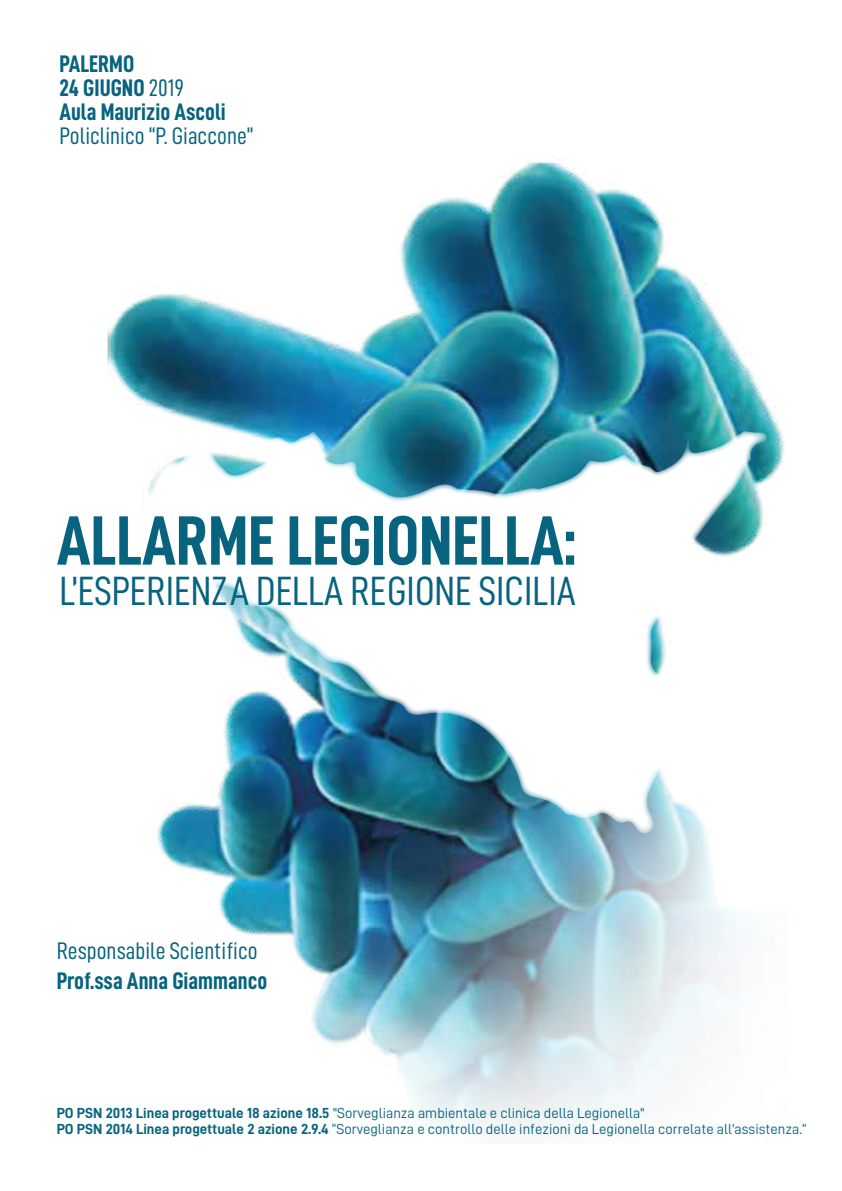
<style>
.page{position:relative;width:842px;height:1191px;background:#fff}
.page>*{position:absolute;margin:0;border:0;box-sizing:border-box;transform-origin:0 0}
.t1{font:70px "D DIN Condensed Bold";color:#07637e}
.t2{font:41px "D DIN Condensed";color:#07637e}
.t3{font:24px/24px "D DIN Condensed Bold";color:#07637e}
.t4{font:24px "D DIN Condensed";color:#07637e}
.t5{font:14.6px/16px "D DIN";color:#07637e}
.s1{font-family:"D DIN Condensed"}
.s2{font-family:"D DIN Bold"}
</style>
<div class="page">
<img style="left:107px;top:161px;width:678px;height:974px">
<img style="left:135px;top:431px;width:632px;height:402px">
<h3 class="t3" style="left:59px;top:51px;width:168px">PALERMO<br>24 GIUGNO <span class="s1">2019<br></span>Aula Maurizio Ascoli</h3>
<h3 class="t4" style="left:59px;top:123px;width:196px">Policlinico “P. Giaccone”</h3>
<h1 class="t1" style="left:57px;top:502px;width:521px">ALLARME LEGIONELLA:</h1>
<h2 class="t2" style="left:59px;top:568px;width:518px">L’ESPERIENZA DELLA REGIONE SICILIA</h2>
<h3 class="t4" style="left:57px;top:938px;width:203px">Responsabile Scientifico</h3>
<h3 class="t3" style="left:57px;top:968px;width:212px">Prof.ssa Anna Giammanco</h3>
<p class="t5" style="left:57px;top:1104px;width:751px"><span class="s2">PO PSN 2013 Linea progettuale 18 azione 18.5</span> "Sorveglianza ambientale e clinica della Legionella"<br><span class="s2">PO PSN 2014 Linea progettuale 2 azione 2.9.4</span> “Sorveglianza e controllo delle infezioni da Legionella correlate all'assistenza.”</p>
</div>
